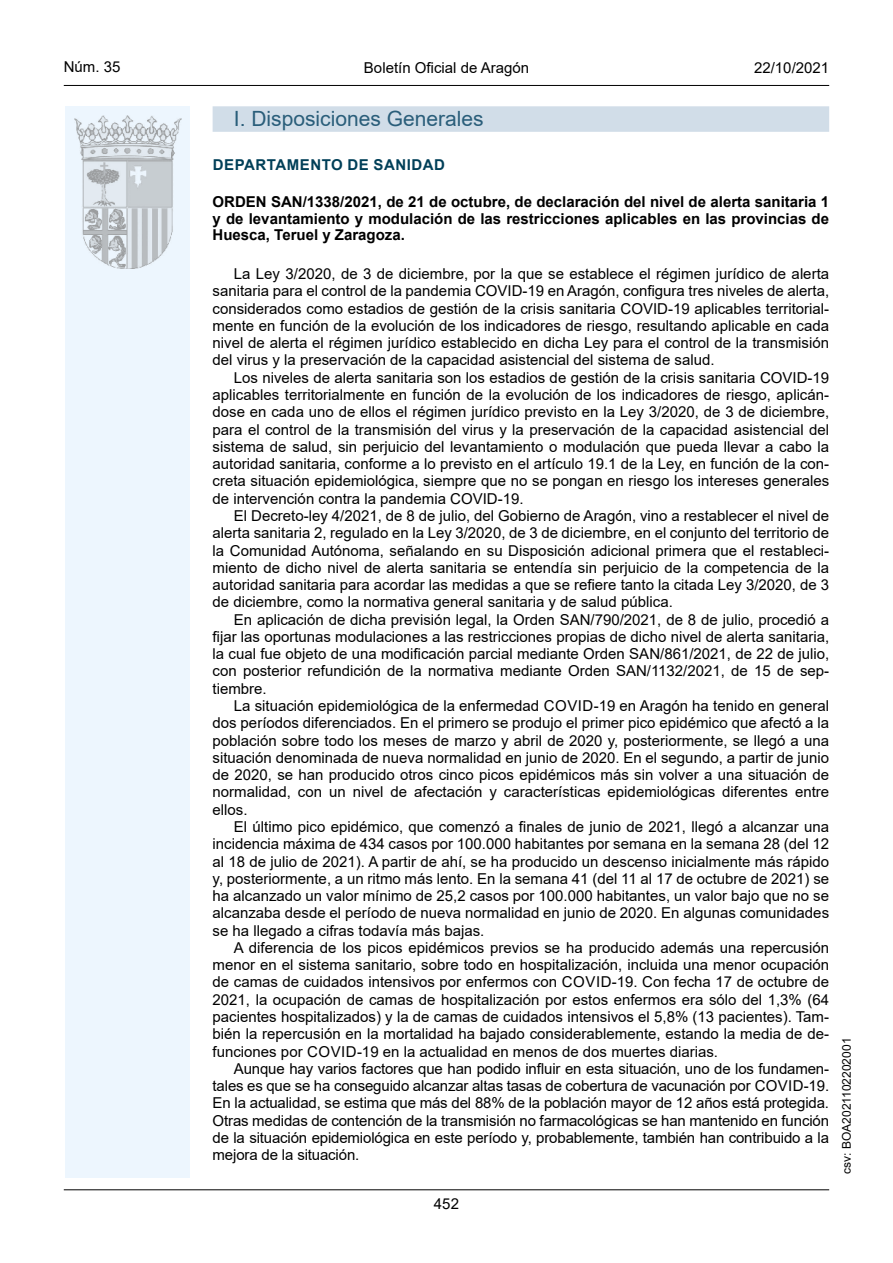
<style>
.page{position:relative;width:893px;height:1263px;background:#fff}
.page>*{position:absolute;margin:0;border:0;box-sizing:border-box;transform-origin:0 0}
.Titulo_sec{font:21px "Arial";color:#2a5e7a}
.inicio_de_parrafo{font:15px/17.2px "Arial";color:#000;text-align:justify}
.Titulo_text{font:700 15px/16.5px "Arial";color:#000;text-align:justify}
.estilo_head-c{font:15px "Arial";color:#000}
.emisor_text{font:700 15px "Arial";letter-spacing:.035em;color:#003f58}
.estilo_head-d{font:15px "Arial";color:#000}
.estilo_head-i{font:15px "Arial";color:#000}
.numero_pagina{font:15px "Arial";color:#000}
.estilo_head-i-2{font:12px "Arial";color:#000}
</style>
<div class="page">
<div style="left:65px;top:106px;width:125px;height:1072px;background:#edf6fe"></div>
<img style="left:75px;top:115px;width:106px;height:153px">
<hr style="left:64px;top:85px;width:765px;height:1px;background:#000">
<hr style="left:64px;top:1189px;width:765px;height:1px;background:#000">
<div style="left:213px;top:106px;width:616px;height:26px;background:#d1dde8"></div>
<p class="estilo_head-i" style="left:64px;top:57px;width:58px">Núm. 35</p>
<p class="estilo_head-c" style="left:364px;top:57px;width:167px">Boletín Oficial de Aragón</p>
<p class="estilo_head-d" style="left:754px;top:57px;width:77px">22/10/2021</p>
<h3 class="Titulo_sec" style="left:234px;top:104px;width:251px">I. Disposiciones Generales</h3>
<h5 class="emisor_text" style="left:213px;top:154px;width:234px">DEPARTAMENTO DE SANIDAD</h5>
<p class="Titulo_text" style="left:213px;top:194px;width:618px">ORDEN SAN/1338/2021, de 21 de octubre, de declaración del nivel de alerta sanitaria 1 y de levantamiento y modulación de las restricciones aplicables en las provincias de Huesca, Teruel y Zaragoza.</p>
<p class="inicio_de_parrafo" style="left:213px;top:265px;width:618px;text-indent:21px">La Ley 3/2020, de 3 de diciembre, por la que se establece el régimen jurídico de alerta sanitaria para el control de la pandemia COVID-19 en Aragón, configura tres niveles de alerta, considerados como estadios de gestión de la crisis sanitaria COVID-19 aplicables territorial&shy;mente en función de la evolución de los indicadores de riesgo, resultando aplicable en cada nivel de alerta el régimen jurídico establecido en dicha Ley para el control de la transmisión del virus y la preservación de la capacidad asistencial del sistema de salud.</p>
<p class="inicio_de_parrafo" style="left:213px;top:369px;width:618px;text-indent:21px">Los niveles de alerta sanitaria son los estadios de gestión de la crisis sanitaria COVID-19 aplicables territorialmente en función de la evolución de los indicadores de riesgo, aplicán&shy;dose en cada uno de ellos el régimen jurídico previsto en la Ley 3/2020, de 3 de diciembre, para el control de la transmisión del virus y la preservación de la capacidad asistencial del sistema de salud, sin perjuicio del levantamiento o modulación que pueda llevar a cabo la autoridad sanitaria, conforme a lo previsto en el artículo 19.1 de la Ley, en función de la con&shy;creta situación epidemiológica, siempre que no se pongan en riesgo los intereses generales de intervención contra la pandemia COVID-19.</p>
<p class="inicio_de_parrafo" style="left:213px;top:507px;width:618px;text-indent:21px">El Decreto-ley 4/2021, de 8 de julio, del Gobierno de Aragón, vino a restablecer el nivel de alerta sanitaria 2, regulado en la Ley 3/2020, de 3 de diciembre, en el conjunto del territorio de la Comunidad Autónoma, señalando en su Disposición adicional primera que el restableci&shy;miento de dicho nivel de alerta sanitaria se entendía sin perjuicio de la competencia de la autoridad sanitaria para acordar las medidas a que se refiere tanto la citada Ley 3/2020, de 3 de diciembre, como la normativa general sanitaria y de salud pública.</p>
<p class="inicio_de_parrafo" style="left:213px;top:611px;width:618px;text-indent:21px">En aplicación de dicha previsión legal, la Orden SAN/790/2021, de 8 de julio, procedió a fijar las oportunas modulaciones a las restricciones propias de dicho nivel de alerta sanitaria, la cual fue objeto de una modificación parcial mediante Orden SAN/861/2021, de 22 de julio, con posterior refundición de la normativa mediante Orden SAN/1132/2021, de 15 de sep&shy;tiembre.</p>
<p class="inicio_de_parrafo" style="left:213px;top:697px;width:618px;text-indent:21px">La situación epidemiológica de la enfermedad COVID-19 en Aragón ha tenido en general dos períodos diferenciados. En el primero se produjo el primer pico epidémico que afectó a la población sobre todo los meses de marzo y abril de 2020 y, posteriormente, se llegó a una situación denominada de nueva normalidad en junio de 2020. En el segundo, a partir de junio de 2020, se han producido otros cinco picos epidémicos más sin volver a una situación de normalidad, con un nivel de afectación y características epidemiológicas diferentes entre ellos.</p>
<p class="inicio_de_parrafo" style="left:213px;top:818px;width:618px;text-indent:21px">El último pico epidémico, que comenzó a finales de junio de 2021, llegó a alcanzar una incidencia máxima de 434 casos por 100.000 habitantes por semana en la semana 28 (del 12 al 18 de julio de 2021). A partir de ahí, se ha producido un descenso inicialmente más rápido y, posteriormente, a un ritmo más lento. En la semana 41 (del 11 al 17 de octubre de 2021) se ha alcanzado un valor mínimo de 25,2 casos por 100.000 habitantes, un valor bajo que no se alcanzaba desde el período de nueva normalidad en junio de 2020. En algunas comunidades se ha llegado a cifras todavía más bajas.</p>
<p class="inicio_de_parrafo" style="left:213px;top:939px;width:618px;text-indent:21px">A diferencia de los picos epidémicos previos se ha producido además una repercusión menor en el sistema sanitario, sobre todo en hospitalización, incluida una menor ocupación de camas de cuidados intensivos por enfermos con COVID-19. Con fecha 17 de octubre de 2021, la ocupación de camas de hospitalización por estos enfermos era sólo del 1,3% (64 pacientes hospitalizados) y la de camas de cuidados intensivos el 5,8% (13 pacientes). Tam&shy;bién la repercusión en la mortalidad ha bajado considerablemente, estando la media de de&shy;funciones por COVID-19 en la actualidad en menos de dos muertes diarias.</p>
<p class="inicio_de_parrafo" style="left:213px;top:1060px;width:618px;text-indent:21px">Aunque hay varios factores que han podido influir en esta situación, uno de los fundamen&shy;tales es que se ha conseguido alcanzar altas tasas de cobertura de vacunación por COVID-19.<br>En la actualidad, se estima que más del 88% de la población mayor de 12 años está protegida.<br>Otras medidas de contención de la transmisión no farmacológicas se han mantenido en función de la situación epidemiológica en este período y, probablemente, también han contribuido a la mejora de la situación.</p>
<p class="numero_pagina" style="left:434px;top:1193px;width:27px">452</p>
<p class="estilo_head-i-2" style="left:838px;top:1174px;width:137px;rotate:-90deg">csv: BOA2021102202001</p>
</div>
